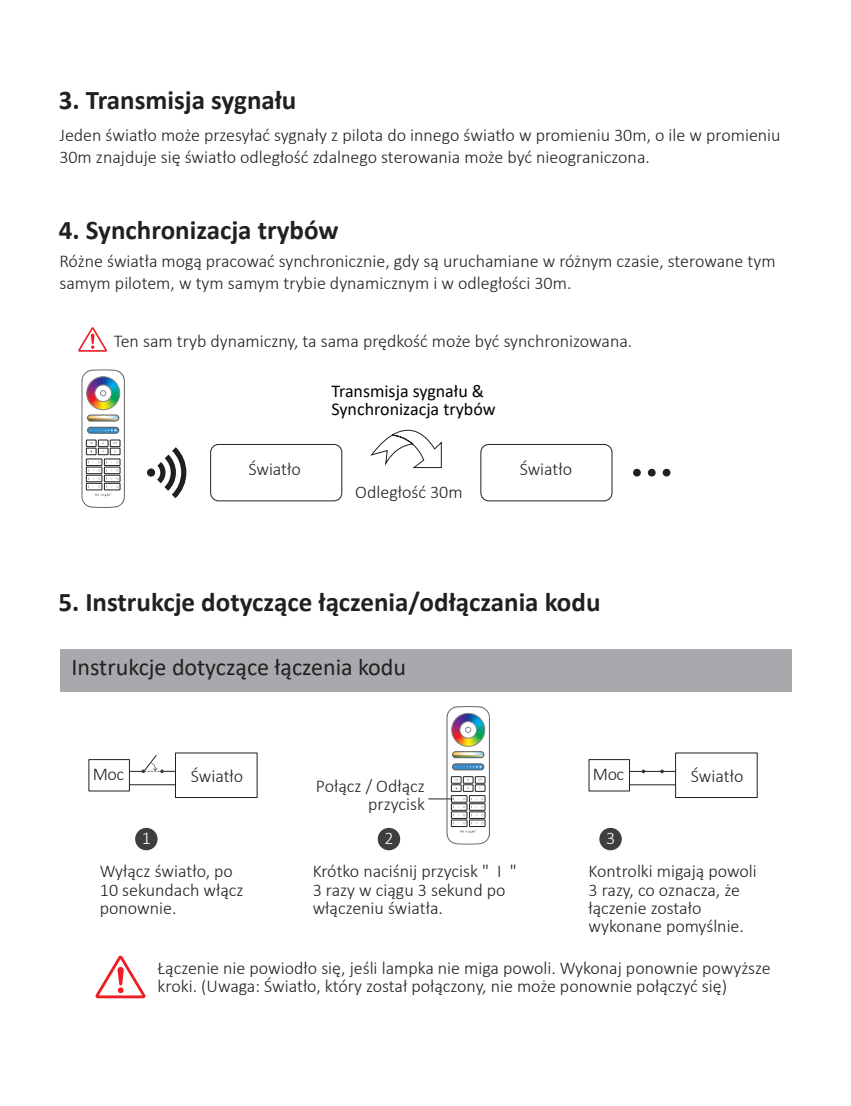
<style>
.page{position:relative;width:851px;height:1106px;background:#fff}
.page>*{position:absolute;margin:0;border:0;box-sizing:border-box;transform-origin:0 0}
.t1{font:700 27px "Calibri";color:#231f20}
.t2{font:24px "Calibri";color:#231f20}
.t3{font:300 18px/18px "Calibri";color:#231f20}
.t4{font:18px/18px "Calibri";color:#030303}
.t5{font:300 18px "Calibri";color:#fff}
</style>
<div class="page">
<div style="left:147px;top:468px;width:8px;height:8px;background:#231f20;border-radius:50%"></div>
<svg style="left:157px;top:447px;width:29px;height:51px"></svg>
<div style="left:210px;top:444px;width:132px;height:57px;border:1px solid #231f20;border-radius:8px"></div>
<div style="left:480px;top:444px;width:132px;height:57px;border:1px solid #231f20;border-radius:8px"></div>
<svg style="left:371px;top:429px;width:71px;height:40px"></svg>
<svg style="left:633px;top:469px;width:7px;height:7px"></svg>
<svg style="left:647px;top:469px;width:8px;height:7px"></svg>
<svg style="left:662px;top:469px;width:8px;height:7px"></svg>
<svg style="left:78px;top:327px;width:29px;height:25px"></svg>
<img style="left:81px;top:369px;width:44px;height:139px">
<div style="left:60px;top:649px;width:731px;height:42px;background:#a8a9ad"></div>
<svg style="left:95px;top:955px;width:50px;height:43px"></svg>
<div style="left:135px;top:828px;width:22px;height:22px;background:#3e3e3f;border-radius:50%"></div>
<div style="left:377px;top:828px;width:23px;height:22px;background:#3e3e3f;border-radius:50%"></div>
<div style="left:599px;top:828px;width:22px;height:22px;background:#3e3e3f;border-radius:50%"></div>
<svg style="left:428px;top:706px;width:62px;height:138px"></svg>
<hr style="left:629px;top:784px;width:46px;height:1px;background:#231f20">
<svg style="left:629px;top:769px;width:46px;height:4px"></svg>
<div style="left:89px;top:759px;width:41px;height:32px;border:1px solid #231f20"></div>
<hr style="left:129px;top:784px;width:46px;height:1px;background:#231f20">
<svg style="left:129px;top:755px;width:46px;height:18px"></svg>
<h1 class="t1" style="left:59px;top:81px;width:239px">3. Transmisja sygnału</h1>
<p class="t3" style="left:59px;top:124px;width:722px;line-height:21.6px">Jeden światło może przesyłać sygnały z pilota do innego światło w promieniu 30m, o ile w promieniu<br>30m znajduje się światło odległość zdalnego sterowania może być nieograniczona.</p>
<h1 class="t1" style="left:59px;top:211px;width:281px">4. Synchronizacja trybów</h1>
<p class="t3" style="left:59px;top:250px;width:717px;line-height:21.6px">Różne światła mogą pracować synchronicznie, gdy są uruchamiane w różnym czasie, sterowane tym samym pilotem, w tym samym trybie dynamicznym i w odległości 30m.</p>
<p class="t3" style="left:114px;top:332px;width:520px">Ten sam tryb dynamiczny, ta sama prędkość może być synchronizowana.</p>
<p class="t4" style="left:331px;top:381px;width:166px">Transmisja sygnału &amp;<br>Synchronizacja trybów</p>
<p class="t3" style="left:248px;top:460px;width:54px">Światło</p>
<p class="t3" style="left:519px;top:460px;width:54px">Światło</p>
<p class="t3" style="left:355px;top:482px;width:109px">Odległość 30m</p>
<h1 class="t1" style="left:58px;top:583px;width:543px">5. Instrukcje dotyczące łączenia/odłączania kodu</h1>
<h2 class="t2" style="left:71px;top:650px;width:336px">Instrukcje dotyczące łączenia kodu</h2>
<p class="t3" style="left:93px;top:765px;width:33px">Moc</p>
<p class="t3" style="left:191px;top:766px;width:54px">Światło</p>
<p class="t3" style="left:593px;top:765px;width:33px">Moc</p>
<p class="t3" style="left:690px;top:766px;width:54px">Światło</p>
<p class="t3" style="left:316px;top:777px;width:110px;text-align:right">Połącz / Odłącz przycisk</p>
<p class="t5" style="left:142px;top:827px;width:11px">1</p>
<p class="t5" style="left:384px;top:827px;width:11px">2</p>
<p class="t5" style="left:606px;top:827px;width:11px">3</p>
<p class="t3" style="left:100px;top:862px;width:145px">Wyłącz światło, po<br>10 sekundach włącz ponownie.</p>
<p class="t3" style="left:312px;top:862px;width:205px">Krótko naciśnij przycisk " I "<br>3 razy w ciągu 3 sekund po włączeniu światła.</p>
<p class="t3" style="left:588px;top:862px;width:170px">Kontrolki migają powoli<br>3 razy, co oznacza, że łączenie zostało wykonane pomyślnie.</p>
<p class="t3" style="left:157px;top:958px;width:614px">Łączenie nie powiodło się, jeśli lampka nie miga powoli. Wykonaj ponownie powyższe kroki. (Uwaga: Światło, który został połączony, nie może ponownie połączyć się)</p>
</div>
